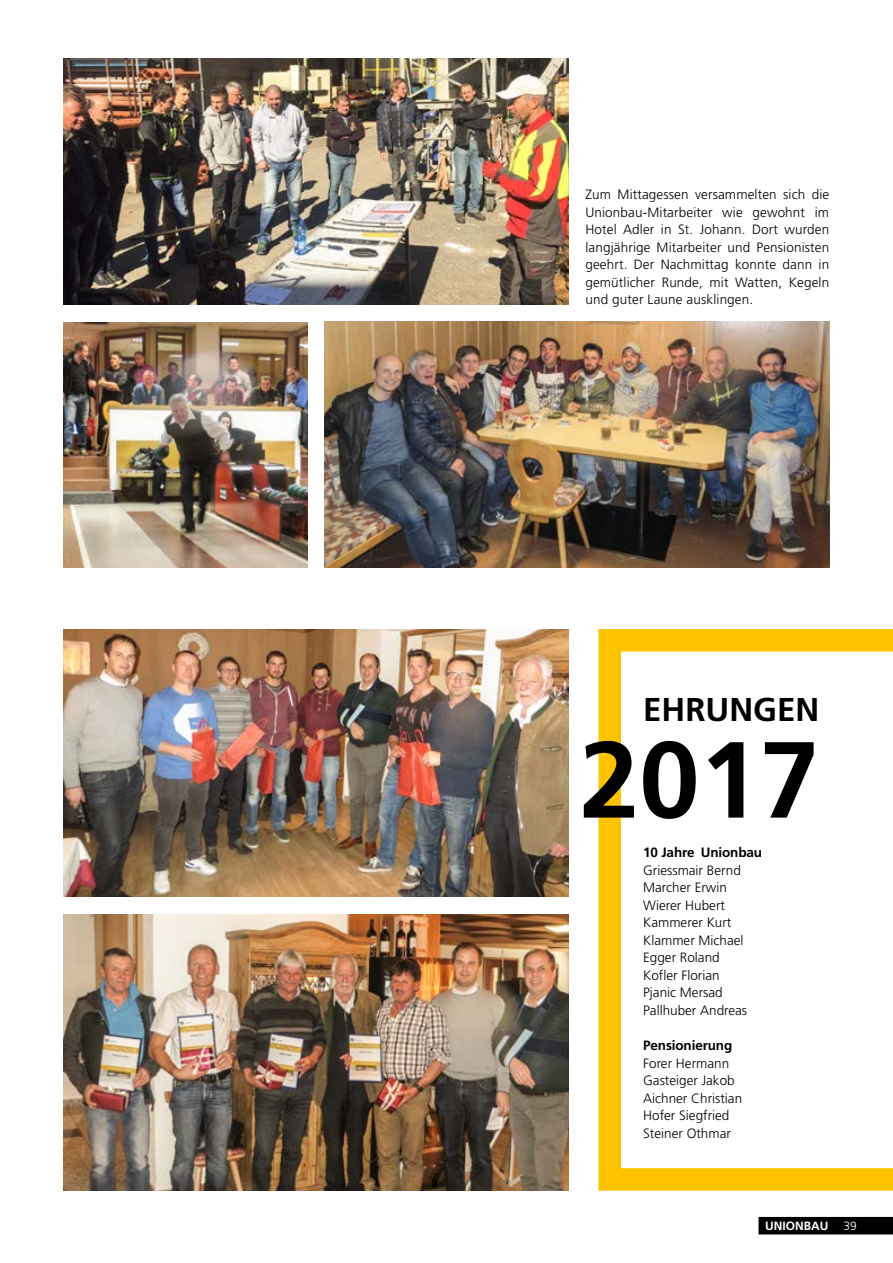
<style>
.page{position:relative;width:893px;height:1263px;background:#fff}
.page>*{position:absolute;margin:0;border:0;box-sizing:border-box;transform-origin:0 0}
.t1{font:700 108px "Frutiger";color:#000}
.t2{font:700 33px "Frutiger";color:#000}
.t3{font:300 13.5px/17.5px "Frutiger";color:#000}
.t4{font:700 13.5px "Frutiger";letter-spacing:-.01em;color:#000}
.t5{font:700 12px "Frutiger";color:#fff}
.t6{font:300 12px "Frutiger";color:#fff}
</style>
<div class="page">
<div style="left:758px;top:1217px;width:135px;height:17px;background:#000"></div>
<img style="left:64px;top:322px;width:244px;height:246px">
<img style="left:325px;top:322px;width:504px;height:246px">
<img style="left:64px;top:59px;width:504px;height:245px">
<img style="left:64px;top:914px;width:504px;height:276px">
<img style="left:64px;top:629px;width:504px;height:267px">
<svg style="left:598px;top:629px;width:295px;height:562px"></svg>
<p class="t3" style="left:585px;top:186px;width:245px;text-align:justify">Zum Mittagessen versammelten sich die Unionbau-Mitarbeiter wie gewohnt im Hotel Adler in St. Johann. Dort wurden langjährige Mitarbeiter und Pensionisten geehrt. Der Nachmittag konnte dann in gemütlicher Runde, mit Watten, Kegeln und guter Laune ausklingen.</p>
<h2 class="t2" style="left:643px;top:690px;width:177px">EHRUNGEN</h2>
<h1 class="t1" style="left:579px;top:717px;width:242px">2017</h1>
<p class="t4" style="left:643px;top:844px;width:120px">10 Jahre Unionbau</p>
<p class="t3" style="left:643px;top:861px;width:106px">Griessmair Bernd<br>Marcher Erwin<br>Wierer Hubert<br>Kammerer Kurt<br>Klammer Michael<br>Egger Roland<br>Kofler Florian<br>Pjanic Mersad<br>Pallhuber Andreas</p>
<p class="t4" style="left:643px;top:1037px;width:91px">Pensionierung</p>
<p class="t3" style="left:643px;top:1054px;width:101px">Forer Hermann<br>Gasteiger Jakob<br>Aichner Christian<br>Hofer Siegfried<br>Steiner Othmar</p>
<p class="t5" style="left:765px;top:1218px;width:65px">UNIONBAU</p>
<p class="t6" style="left:843px;top:1219px;width:15px">39</p>
</div>
